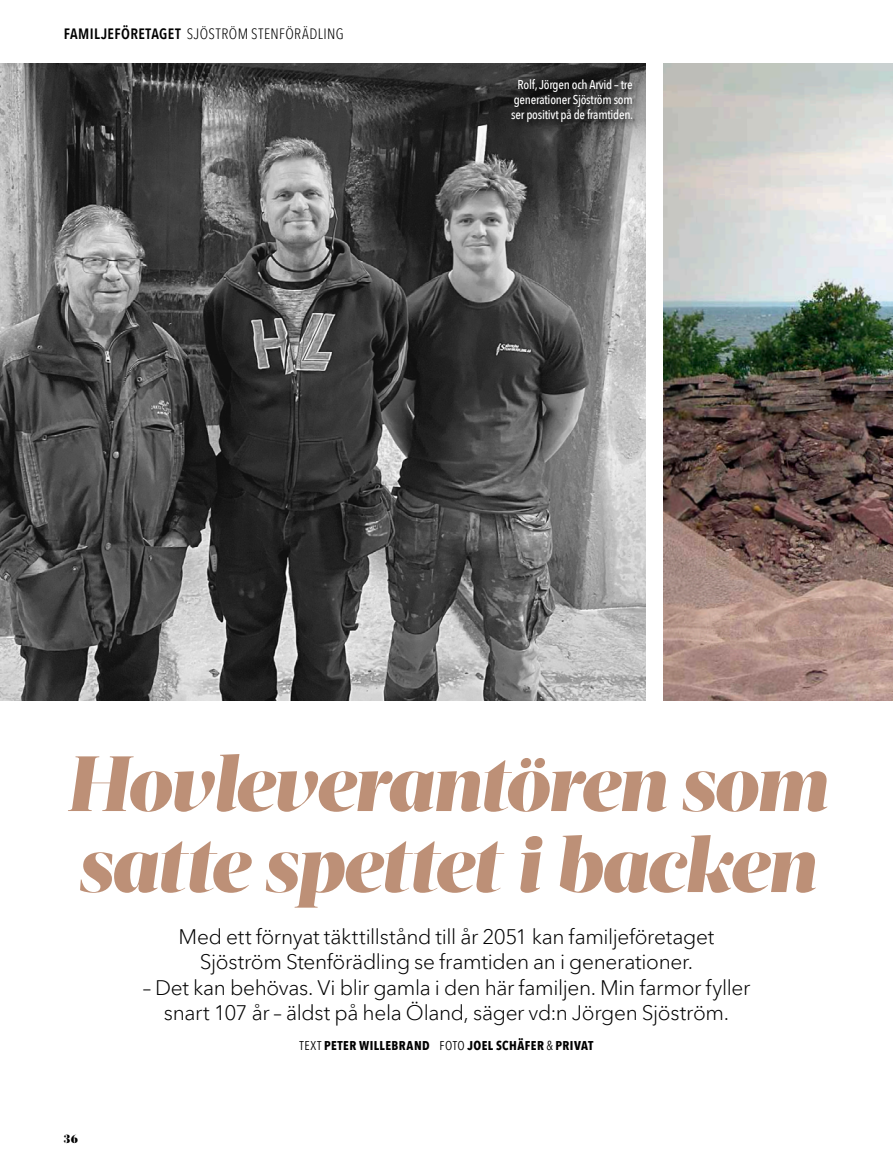
<style>
.page{position:relative;width:893px;height:1170px;background:#fff}
.page>*{position:absolute;margin:0;border:0;box-sizing:border-box;transform-origin:0 0}
.t1{font:italic 900 78px/81px "Acta Display";letter-spacing:-.025em;color:#bd9077}
.t2{font:300 21px/25.5px "Avenir Next LT Pro";letter-spacing:-.015em;color:#000;text-align:center}
.t3{font:300 condensed 15px "Avenir Next LT Pro";letter-spacing:.03em;color:#000}
.t4{font:500 12.75px/15px "Avenir Next Condensed";letter-spacing:-.02em;color:#fff;text-align:center}
.t5{font:700 12.75px "Avenir Next Condensed";letter-spacing:.035em;color:#000}
.t6{font:900 12.75px "Acta Display";color:#000}
.s1{font-family:"Avenir Next Condensed";font-weight:600;font-stretch:normal}
.s2{font-weight:400}
</style>
<div class="page">
<img style="left:0;top:64px;width:646px;height:636px">
<img style="left:663px;top:64px;width:230px;height:636px">
<div style="left:507px;top:75px;width:136px;height:58px;background:#000;opacity:.98"></div>
<p class="t3" style="left:64px;top:25px;width:282px"><span class="s1">FAMILJEFÖRETAGET</span> SJÖSTRÖM STENFÖRÄDLING</p>
<p class="t4" style="left:511px;top:77px;width:123px">Rolf, Jörgen och Arvid – tre generationer Sjöström som ser positivt på de framtiden.</p>
<h1 class="t1" style="left:66px;top:744px;width:762px">Hovleverantören som satte spettet i backen</h1>
<p class="t2" style="left:179px;top:923px;width:537px">Med ett förnyat täkttillstånd till år 2051 kan familjeföretaget<br>Sjöström Stenförädling se framtiden an i generationer.</p>
<p class="t2" style="left:143px;top:974px;width:609px">– Det kan behövas. Vi blir gamla i den här familjen. Min farmor fyller snart 107 år – äldst på hela Öland, säger vd:n Jörgen Sjöström.</p>
<p class="t5" style="left:299px;top:1037px;width:296px"><span class="s2">TEXT</span> PETER WILLEBRAND <span class="s2">FOTO</span> JOEL SCHÄFER <span class="s2">&amp;</span> PRIVAT</p>
<p class="t6" style="left:64px;top:1130px;width:16px">36</p>
</div>
